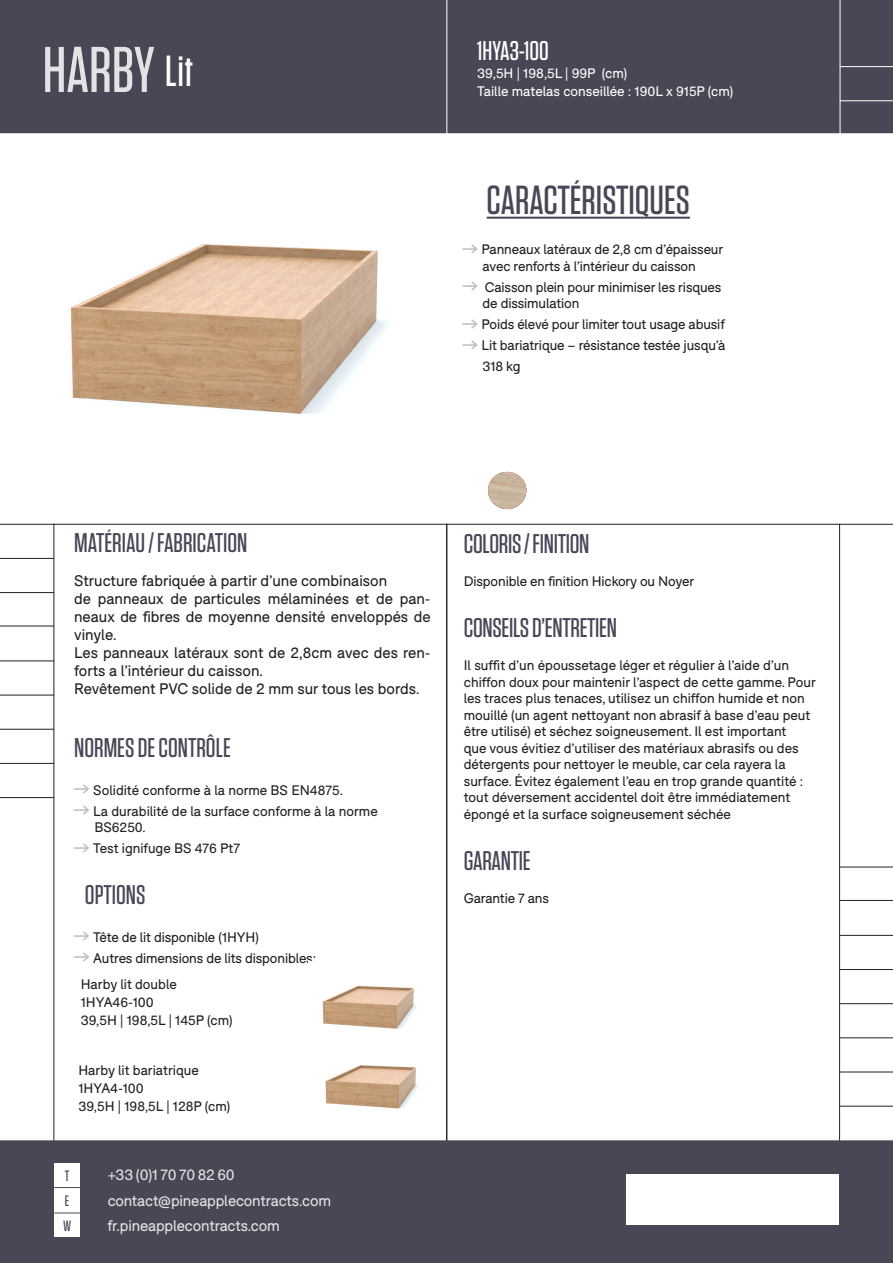
<style>
.page{position:relative;width:893px;height:1263px;background:#fff}
.page>*{position:absolute;margin:0;border:0;box-sizing:border-box;transform-origin:0 0}
.t1{font:500 64.5px "Tungsten";color:#fff}
.t2{font:500 43.5px "Tungsten";color:#fff}
.t3{font:500 40.5px "Tungsten";color:#4b4656}
.t4{font:500 27px "Tungsten";letter-spacing:-.01em;color:#4b4656}
.t5{font:500 27px "Tungsten";color:#fff}
.t6{font:15px/18px "F37 Bolton";color:#231f20;text-align:justify}
.t7{font:15px/25.3px "F37 Bolton";letter-spacing:-.01em;color:#fff}
.t8{font:500 15px "Tungsten";color:#4b4656}
.t9{font:13.5px/16.5px "F37 Bolton";color:#231f20}
.t10{font:13.5px "F37 Bolton";color:#fff}
</style>
<div class="page">
<div style="left:1px;top:1px;width:891px;height:131px;background:#4b4656"></div>
<div style="left:0;top:0;width:893px;height:133px;border:2px solid #4b4656"></div>
<hr style="left:840px;top:867px;width:53px;height:1px;background:#231f20">
<hr style="left:840px;top:1003px;width:53px;height:1px;background:#231f20">
<hr style="left:840px;top:935px;width:53px;height:1px;background:#231f20">
<hr style="left:840px;top:1072px;width:53px;height:1px;background:#231f20">
<hr style="left:840px;top:1037px;width:53px;height:1px;background:#231f20">
<hr style="left:840px;top:969px;width:53px;height:1px;background:#231f20">
<hr style="left:840px;top:1106px;width:53px;height:1px;background:#231f20">
<hr style="left:487px;top:217px;width:203px;height:2px;background:#4b4656">
<hr style="left:840px;top:900px;width:53px;height:1px;background:#231f20">
<hr style="left:840px;top:524px;width:53px;height:1px;background:#231f20">
<hr style="left:840px;top:0;width:1px;height:135px;background:#fff">
<hr style="left:840px;top:66px;width:53px;height:1px;background:#fff">
<hr style="left:840px;top:100px;width:53px;height:1px;background:#fff">
<hr style="left:446px;top:0;width:1px;height:134px;background:#fff">
<hr style="left:0;top:592px;width:54px;height:1px;background:#231f20">
<hr style="left:0;top:729px;width:54px;height:1px;background:#231f20">
<hr style="left:0;top:660px;width:54px;height:1px;background:#231f20">
<hr style="left:0;top:524px;width:54px;height:1px;background:#231f20">
<hr style="left:0;top:797px;width:54px;height:1px;background:#231f20">
<hr style="left:0;top:763px;width:54px;height:1px;background:#231f20">
<hr style="left:0;top:695px;width:54px;height:1px;background:#231f20">
<hr style="left:0;top:558px;width:54px;height:1px;background:#231f20">
<hr style="left:0;top:626px;width:54px;height:1px;background:#231f20">
<img style="left:70px;top:244px;width:319px;height:170px">
<img style="left:488px;top:472px;width:38px;height:37px">
<svg style="left:488px;top:472px;width:38px;height:37px"></svg>
<img style="left:322px;top:985px;width:95px;height:44px">
<img style="left:325px;top:1065px;width:94px;height:44px">
<div style="left:1px;top:1141px;width:891px;height:121px;background:#4b4656"></div>
<div style="left:0;top:1140px;width:893px;height:123px;border:2px solid #4b4656"></div>
<div style="left:54px;top:1162px;width:26px;height:25px;background:#fff"></div>
<div style="left:54px;top:1187px;width:26px;height:25px;background:#fff"></div>
<svg style="left:54px;top:1187px;width:26px;height:1px"></svg>
<div style="left:54px;top:1212px;width:26px;height:25px;background:#fff"></div>
<svg style="left:54px;top:1212px;width:26px;height:1px"></svg>
<div style="left:626px;top:1175px;width:213px;height:49px;background:#fff"></div>
<h1 class="t1" style="left:43px;top:36px;width:113px">HARBY</h1>
<p class="t2" style="left:165px;top:48px;width:29px">Lit</p>
<p class="t5" style="left:477px;top:36px;width:73px">1HYA3-100</p>
<p class="t10" style="left:477px;top:65px;width:152px">39,5H | 198,5L | 99P (cm)</p>
<p class="t10" style="left:477px;top:83px;width:258px">Taille matelas conseillée : 190L x 915P (cm)</p>
<p class="t3" style="left:487px;top:178px;width:205px">CARACTÉRISTIQUES</p>
<p class="t9" style="left:462px;top:241px;width:262px;text-align:center"><sup>A</sup>Panneaux latéraux de 2,8 cm d’épaisseur avec renforts à l’intérieur du caisson</p>
<p class="t9" style="left:483px;top:279px;width:240px;text-indent:-20px"><sup>A</sup> Caisson plein pour minimiser les risques de dissimulation</p>
<p class="t9" style="left:462px;top:316px;width:264px"><sup>A</sup>Poids élevé pour limiter tout usage abusif</p>
<p class="t9" style="left:483px;top:335px;width:244px;line-height:21px;text-indent:-20px"><sup>A</sup>Lit bariatrique – résistance testée jusqu’à<br>318 kg</p>
<p class="t4" style="left:74px;top:528px;width:175px">MATÉRIAU / FABRICATION</p>
<p class="t6" style="left:74px;top:572px;width:315px">Structure fabriquée à partir d’une combinaison</p>
<p class="t6" style="left:74px;top:590px;width:358px">de panneaux de particules mélaminées et de pan&shy;neaux de fibres de moyenne densité enveloppés de vinyle.</p>
<p class="t6" style="left:74px;top:644px;width:358px">Les panneaux latéraux sont de 2,8cm avec des ren&shy;forts a l’intérieur du caisson.</p>
<p class="t6" style="left:74px;top:680px;width:347px">Revêtement PVC solide de 2 mm sur tous les bords.</p>
<p class="t4" style="left:74px;top:734px;width:158px">NORMES DE CONTRÔLE</p>
<p class="t9" style="left:74px;top:782px;width:270px"><sup>A</sup>Solidité conforme à la norme BS EN4875.</p>
<p class="t9" style="left:94px;top:803px;width:285px;text-indent:-20px"><sup>A</sup>La durabilité de la surface conforme à la norme<br>BS6250.</p>
<p class="t9" style="left:74px;top:840px;width:167px"><sup>A</sup>Test ignifuge BS 476 Pt7</p>
<p class="t4" style="left:85px;top:881px;width:62px">OPTIONS</p>
<p class="t9" style="left:74px;top:929px;width:186px"><sup>A</sup>Tête de lit disponible (1HYH)</p>
<p class="t9" style="left:74px;top:950px;width:243px"><sup>A</sup>Autres dimensions de lits disponibles:</p>
<p class="t9" style="left:81px;top:976px;width:98px">Harby lit double</p>
<p class="t9" style="left:81px;top:994px;width:75px">1HYA46-100</p>
<p class="t9" style="left:81px;top:1012px;width:153px">39,5H | 198,5L | 145P (cm)</p>
<p class="t9" style="left:78px;top:1061px;width:122px">Harby lit bariatrique</p>
<p class="t9" style="left:78px;top:1079px;width:67px">1HYA4-100</p>
<p class="t9" style="left:78px;top:1097px;width:153px">39,5H | 198,5L | 128P (cm)</p>
<p class="t8" style="left:65px;top:1168px;width:6px">T</p>
<p class="t8" style="left:65px;top:1193px;width:6px">E</p>
<p class="t8" style="left:63px;top:1218px;width:10px">W</p>
<p class="t7" style="left:107px;top:1162px;width:225px">+33 (0)1 70 70 82 60 contact@pineapplecontracts.com fr.pineapplecontracts.com</p>
<p class="t4" style="left:464px;top:530px;width:127px">COLORIS / FINITION</p>
<p class="t9" style="left:464px;top:573px;width:232px">Disponible en finition Hickory ou Noyer</p>
<p class="t4" style="left:464px;top:614px;width:155px">CONSEILS D’ENTRETIEN</p>
<p class="t9" style="left:464px;top:657px;width:327px">Il suffit d’un époussetage léger et régulier à l’aide d’un</p>
<p class="t9" style="left:464px;top:674px;width:353px">chiffon doux pour maintenir l’aspect de cette gamme. Pour</p>
<p class="t9" style="left:464px;top:690px;width:343px">les traces plus tenaces, utilisez un chiffon humide et non</p>
<p class="t9" style="left:464px;top:707px;width:348px">mouillé (un agent nettoyant non abrasif à base d’eau peut</p>
<p class="t9" style="left:464px;top:723px;width:324px">être utilisé) et séchez soigneusement. Il est important</p>
<p class="t9" style="left:464px;top:740px;width:336px">que vous évitiez d’utiliser des matériaux abrasifs ou des</p>
<p class="t9" style="left:464px;top:756px;width:323px">détergents pour nettoyer le meuble, car cela rayera la</p>
<p class="t9" style="left:464px;top:773px;width:341px">surface. Évitez également l’eau en trop grande quantité :</p>
<p class="t9" style="left:464px;top:789px;width:328px">tout déversement accidentel doit être immédiatement</p>
<p class="t9" style="left:464px;top:806px;width:269px">épongé et la surface soigneusement séchée</p>
<p class="t4" style="left:464px;top:846px;width:68px">GARANTIE</p>
<p class="t9" style="left:464px;top:890px;width:87px">Garantie 7 ans</p>
</div>
